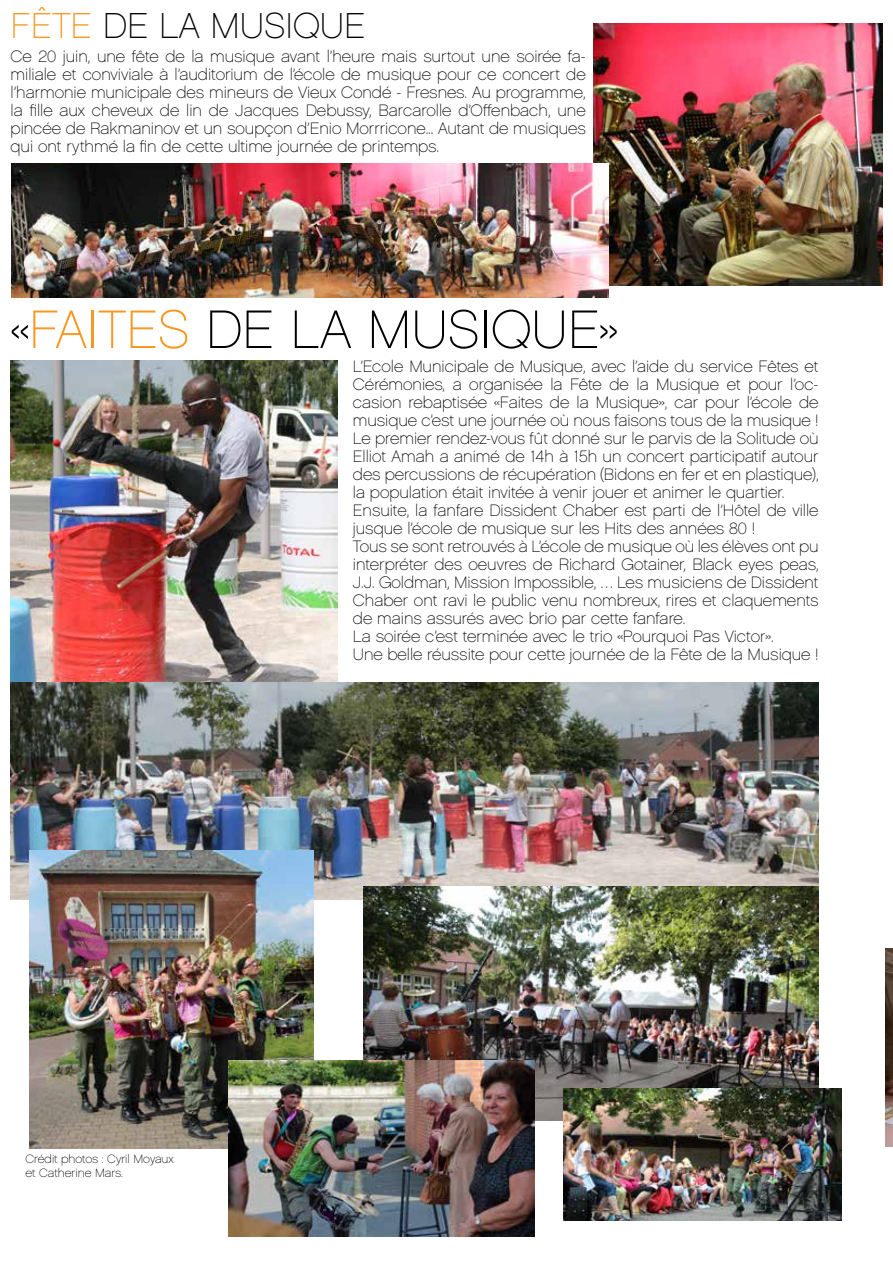
<style>
.page{position:relative;width:893px;height:1263px;background:#fff}
.page>*{position:absolute;margin:0;border:0;box-sizing:border-box;transform-origin:0 0}
.t1{font:54px "Chalet Paris Nineteen Sixty";color:#000}
.t2{font:54px "Chalet Paris Nineteen Sixty";color:#f89721}
.t3{font:36px "Chalet Paris Nineteen Sixty";color:#000}
.t4{font:16.5px/18px "Chalet Paris Nineteen Sixty";color:#000}
.t5{font:12px/13.5px "Chalet Paris Nineteen Sixty";color:#000}
.s1{color:#f89721}
.s2{color:#000}
</style>
<div class="page">
<img style="left:885px;top:948px;width:8px;height:198px">
<img style="left:11px;top:360px;width:327px;height:323px">
<img style="left:11px;top:683px;width:808px;height:217px">
<img style="left:364px;top:887px;width:455px;height:234px">
<img style="left:563px;top:1089px;width:279px;height:132px">
<img style="left:30px;top:851px;width:284px;height:297px">
<img style="left:229px;top:1060px;width:305px;height:177px">
<img style="left:593px;top:24px;width:289px;height:261px">
<img style="left:12px;top:163px;width:596px;height:135px">
<h2 class="t3" style="left:11px;top:5px;width:251px"><span class="s1">FÊTE</span> de la Musique</h2>
<p class="t4" style="left:11px;top:47px;width:577px;text-align:justify">Ce 20 juin, une fête de la musique avant l’heure mais surtout une soirée fa&shy;miliale et conviviale à l’auditorium de l’école de musique pour ce concert de l’harmonie municipale des mineurs de Vieux Condé - Fresnes. Au programme, la fille aux cheveux de lin de Jacques Debussy, Barcarolle d’Offenbach, une pincée de Rakmaninov et un soupçon d’Enio Morrricone... Autant de musiques qui ont rythmé la fin de cette ultime journée de printemps.</p>
<h1 class="t2" style="left:11px;top:298px;width:73px"><span class="s2">«</span>Faites</h1>
<h1 class="t1" style="left:206px;top:298px;width:237px">de la Musique</h1>
<h1 class="t1" style="left:599px;top:298px;width:20px">»</h1>
<p class="t4" style="left:353px;top:357px;width:467px">L’Ecole Municipale de Musique, avec l’aide du service Fêtes et Cérémonies, a organisée la Fête de la Musique et pour l’oc&shy;casion rebaptisée «Faites de la Musique», car pour l’école de musique c’est une journée où nous faisons tous de la musique !<br>Le premier rendez-vous fût donné sur le parvis de la Solitude où Elliot Amah a animé de 14h à 15h un concert participatif autour des percussions de récupération (Bidons en fer et en plastique), la population était invitée à venir jouer et animer le quartier.<br>Ensuite, la fanfare Dissident Chaber est parti de l’Hôtel de ville jusque l’école de musique sur les H its des années 80 !<br>Tous se sont retrouvés à L’école de musique où les élèves ont pu interpréter des oeuvres de Richard Gotainer, Black eyes peas, J.J. Goldman, Mission Impossible, … Les musiciens de Dissident Chaber ont ravi le public venu nombreux, rires et claquements de mains assurés avec brio par cette fanfare.<br>La soirée c’est terminée avec le trio «Pourquoi Pas Victor».<br>Une belle réussite pour cette journée de la Fête de la Musique !</p>
<p class="t5" style="left:26px;top:1152px;width:150px">Crédit photos : Cyril Moyaux et Catherine Mars.</p>
</div>
